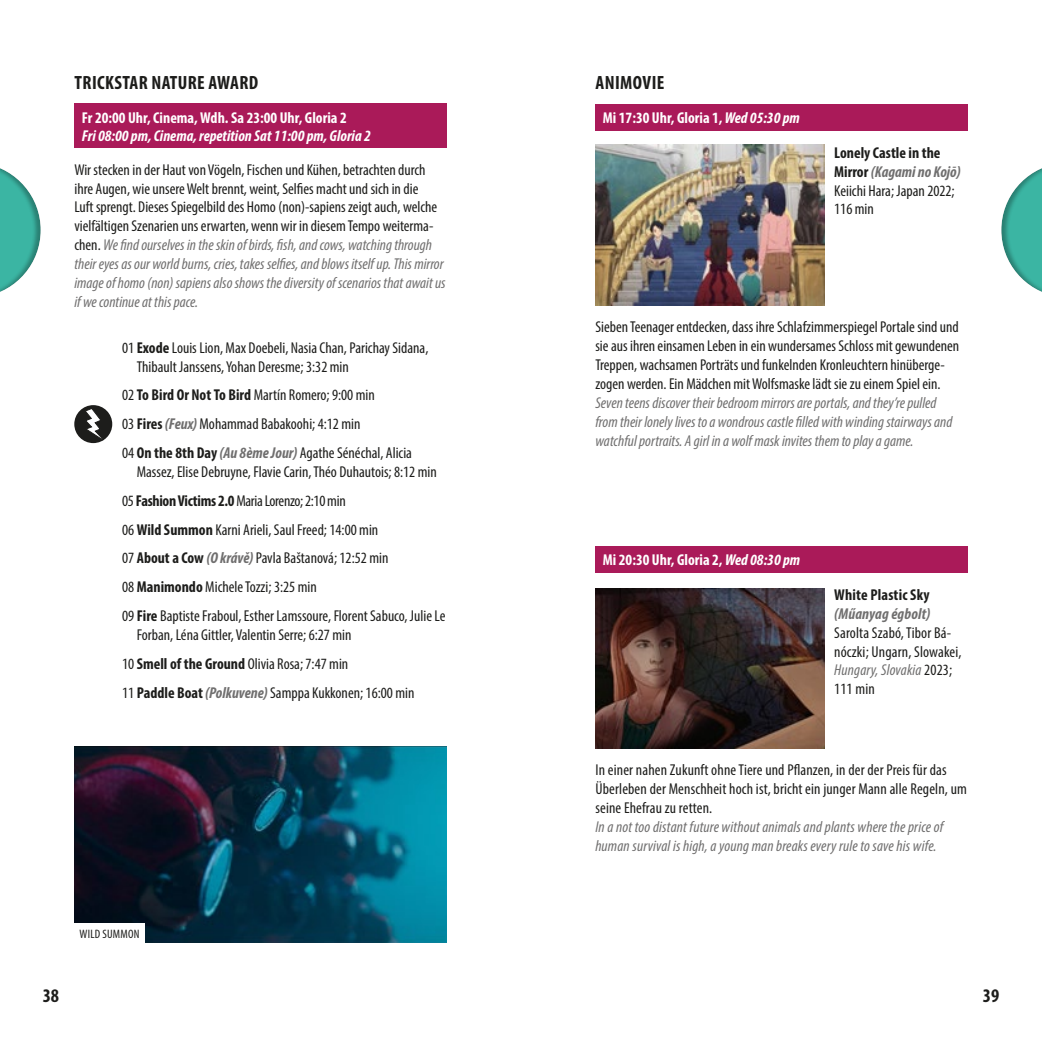
<style>
.page{position:relative;width:1042px;height:1042px;background:#fff}
.page>*{position:absolute;margin:0;border:0;box-sizing:border-box;transform-origin:0 0}
.t1{font:700 condensed 19.25px "Myriad Pro";letter-spacing:.02em;color:#1d1d1b}
.t2{font:condensed 15.75px/18.9px "Myriad Pro";color:#1d1d1b}
.t3{font:italic condensed 15.75px/18.9px "Myriad Pro";color:#706f6f}
.t4{font:700 condensed 15.75px "Myriad Pro";color:#fff}
.t5{font:italic 700 condensed 15.75px "Myriad Pro";color:#fff}
.t6{font:700 condensed 15.75px "Myriad Pro";letter-spacing:.01em;color:#1d1d1b}
.t7{font:italic 700 condensed 15.75px "Myriad Pro";letter-spacing:.01em;color:#706f6f}
.t8{font:condensed 12.25px "Myriad Pro";letter-spacing:.02em;color:#1d1d1b}
.s1{font-style:italic;color:#706f6f}
.s2{font-weight:700}
.s3{font-weight:700;font-style:italic;color:#706f6f}
.s4{font-style:italic}
</style>
<div class="page">
<div style="left:74px;top:104px;width:372px;height:44px;background:#aa1a59"></div>
<div style="left:74px;top:405px;width:38px;height:38px;background:#1d1d1b;border-radius:50%"></div>
<svg style="left:86px;top:408px;width:19px;height:33px"></svg>
<img style="left:74px;top:746px;width:372px;height:197px">
<div style="left:74px;top:923px;width:70px;height:20px;background:#fff"></div>
<div style="left:595px;top:104px;width:372px;height:26px;background:#aa1a59"></div>
<div style="left:595px;top:546px;width:372px;height:26px;background:#aa1a59"></div>
<img style="left:595px;top:145px;width:229px;height:160px">
<img style="left:595px;top:588px;width:229px;height:161px">
<div style="left:998px;top:161px;width:44px;height:137px;background:#1d1d1b;opacity:.33"></div>
<div style="left:0;top:161px;width:44px;height:137px;background:#1d1d1b;opacity:.33"></div>
<p class="t1" style="left:75px;top:70px;width:185px">TRICKSTAR NATURE AWARD</p>
<p class="t4" style="left:82px;top:108px;width:266px">Fr 20:00 Uhr, Cinema, Wdh. Sa 23:00 Uhr, Gloria 2</p>
<p class="t5" style="left:82px;top:125px;width:290px">Fri 08:00 pm, Cinema, repetition Sat 11:00 pm, Gloria 2</p>
<p class="t2" style="left:74px;top:160px;width:373px">Wir stecken in der Haut von Vögeln, Fischen und Kühen, betrachten durch ihre Augen, wie unsere Welt brennt, weint, Selfies macht und sich in die<br>Luft sprengt. Dieses Spiegelbild des Homo (non)-sapiens zeigt auch, welche vielfältigen Szenarien uns erwarten, wenn wir in diesem Tempo weiterma&shy;chen. <span class="s1">We find ourselves in the skin of birds, fish, and cows, watching through their eyes as our world burns, cries, takes selfies, and blows itself up. This mirror image of homo (non) sapiens also shows the diversity of scenarios that await us if we continue at this pace.</span></p>
<p class="t2" style="left:137px;top:338px;width:293px;text-indent:-15px">01 <span class="s2">Exode</span> Louis Lion, Max Doebeli, Nasia Chan, Parichay Sidana,<br>Thibault Janssens, Yohan Deresme; 3:32 min</p>
<p class="t2" style="left:122px;top:380px;width:291px;line-height:28.9px">02 <span class="s2">To Bird Or Not To Bird</span> Martín Romero; 9:00 min<br>03 <span class="s2">Fires</span> <span class="s3">(Feux)</span> Mohammad Babakoohi; 4:12 min<br>04 <span class="s2">On the 8th Day</span> <span class="s3">(Au 8ème Jour)</span> Agathe Sénéchal, Alicia</p>
<p class="t2" style="left:122px;top:457px;width:325px;line-height:28.9px;text-indent:15px">Massez, Elise Debruyne, Flavie Carin, Théo Duhautois; 8:12 min 05 <span class="s2">Fashion Victims 2.0</span> Maria Lorenzo; 2:10 min<br>06 <span class="s2">Wild Summon</span> Karni Arieli, Saul Freed; 14:00 min<br>07 <span class="s2">About a Cow</span> <span class="s3">(O krávě)</span> Pavla Baštanová; 12:52 min<br>08 <span class="s2">Manimondo</span> Michele Tozzi; 3:25 min<br>09 <span class="s2">Fire</span> Baptiste Fraboul, Esther Lamssoure, Florent Sabuco, Julie Le</p>
<p class="t2" style="left:122px;top:620px;width:294px;line-height:28.9px;text-indent:15px">Forban, Léna Gittler, Valentin Serre; 6:27 min<br>10 <span class="s2">Smell of the Ground</span> Olivia Rosa; 7:47 min<br>11 <span class="s2">Paddle Boat</span> <span class="s3">(Polkuvene)</span> Samppa Kukkonen; 16:00 min</p>
<p class="t8" style="left:79px;top:926px;width:61px">WILD SUMMON</p>
<p class="t1" style="left:595px;top:70px;width:70px">ANIMOVIE</p>
<p class="t4" style="left:603px;top:108px;width:198px">Mi 17:30 Uhr, Gloria 1,<span class="s4">Wed 05:30 pm</span></p>
<p class="t2" style="left:834px;top:143px;width:128px"><span class="s2">Lonely Castle in the<br>Mirror</span> <span class="s3">(Kagami no Kojō)<br></span>Keiichi Hara; Japan 2022;<br>116 min</p>
<p class="t2" style="left:595px;top:317px;width:365px">Sieben Teenager entdecken, dass ihre Schlafzimmerspiegel Portale sind und sie aus ihren einsamen Leben in ein wundersames Schloss mit gewundenen Treppen, wachsamen Porträts und funkelnden Kronleuchtern hinüberge&shy;zogen werden. Ein Mädchen mit Wolfsmaske lädt sie zu einem Spiel ein.</p>
<p class="t3" style="left:595px;top:393px;width:358px">Seven teens discover their bedroom mirrors are portals, and they’re pulled from their lonely lives to a wondrous castle filled with winding stairways and watchful portraits. A girl in a wolf mask invites them to play a game.</p>
<p class="t4" style="left:603px;top:550px;width:199px">Mi 20:30 Uhr, Gloria 2, <span class="s4">Wed 08:30 pm</span></p>
<p class="t6" style="left:834px;top:585px;width:97px">White Plastic Sky</p>
<p class="t7" style="left:834px;top:604px;width:98px">(Műanyag égbolt)</p>
<p class="t2" style="left:834px;top:623px;width:129px">Sarolta Szabó, Tibor Bá&shy;nóczki; Ungarn, Slowakei,<br><span class="s1">Hungary, Slovakia</span> 2023;<br>111 min</p>
<p class="t2" style="left:595px;top:760px;width:373px">In einer nahen Zukunft ohne Tiere und Pflanzen, in der der Preis für das<br>Überleben der Menschheit hoch ist, bricht ein junger Mann alle Regeln, um seine Ehefrau zu retten.</p>
<p class="t3" style="left:595px;top:817px;width:349px">In a not too distant future without animals and plants where the price of human survival is high, a young man breaks every rule to save his wife.</p>
<p class="t1" style="left:43px;top:983px;width:18px">38</p>
<p class="t1" style="left:983px;top:983px;width:18px">39</p>
</div>
